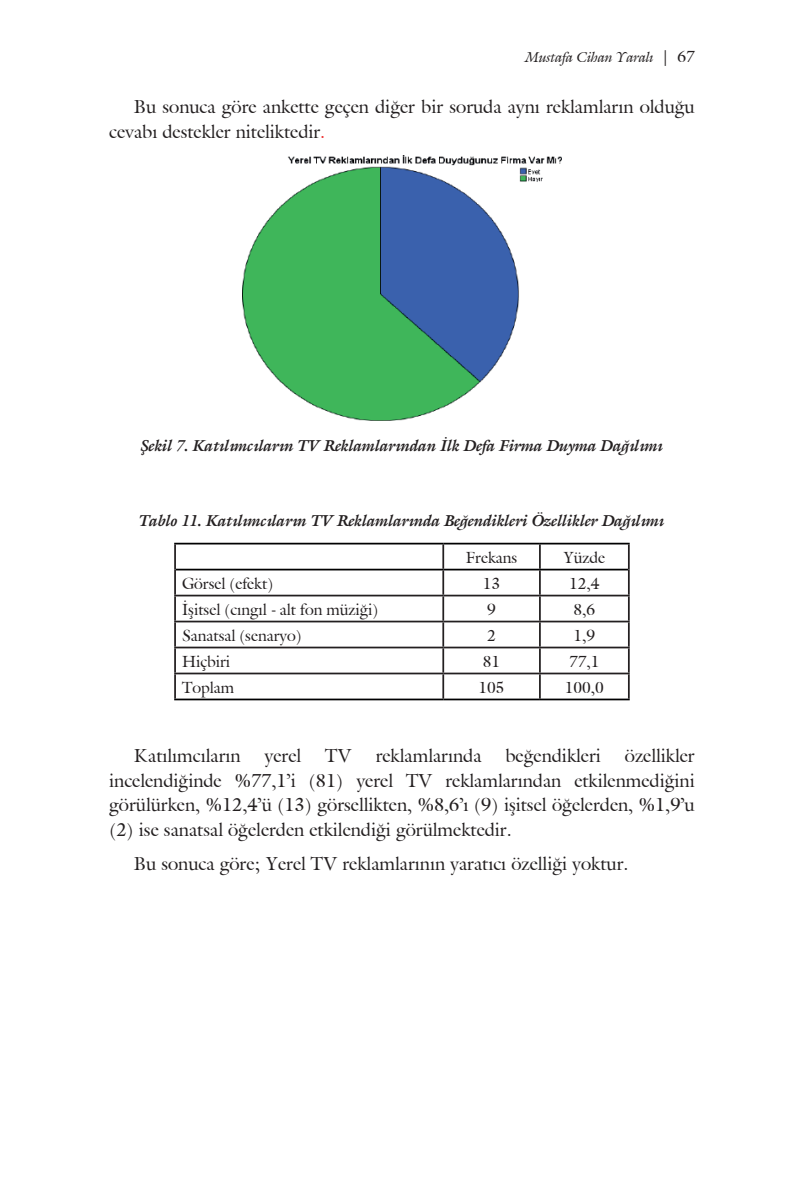
<style>
.page{position:relative;width:794px;height:1191px;background:#fff}
.page>*{position:absolute;margin:0;border:0;box-sizing:border-box;transform-origin:0 0}
.t1{font:18.38px/24.5px "Galliard IT Cby BT";color:#231f20}
.t2{font:italic 700 15.75px "Galliard IT Cby BT";color:#231f20}
.t3{font:15.75px "Galliard IT Cby BT";color:#231f20}
.t4{font:italic 14px "Galliard IT Cby BT";color:#231f20}
.s1{font-style:normal;font-size:15.75px}
.s2{color:#ee2d2d}
</style>
<div class="page">
<img style="left:242px;top:155px;width:319px;height:265px">
<hr style="left:174px;top:544px;width:2px;height:25px;background:#231f20">
<hr style="left:442px;top:544px;width:2px;height:25px;background:#231f20">
<hr style="left:539px;top:544px;width:2px;height:25px;background:#231f20">
<hr style="left:174px;top:569px;width:2px;height:25px;background:#231f20">
<hr style="left:442px;top:570px;width:2px;height:24px;background:#231f20">
<hr style="left:539px;top:570px;width:2px;height:24px;background:#231f20">
<hr style="left:174px;top:594px;width:269px;height:2px;background:#231f20">
<hr style="left:174px;top:596px;width:2px;height:24px;background:#231f20">
<hr style="left:443px;top:594px;width:97px;height:2px;background:#231f20">
<hr style="left:442px;top:596px;width:2px;height:24px;background:#231f20">
<hr style="left:540px;top:594px;width:89px;height:2px;background:#231f20">
<hr style="left:539px;top:596px;width:2px;height:24px;background:#231f20">
<hr style="left:174px;top:620px;width:269px;height:2px;background:#231f20">
<hr style="left:174px;top:622px;width:2px;height:24px;background:#231f20">
<hr style="left:443px;top:620px;width:97px;height:2px;background:#231f20">
<hr style="left:442px;top:622px;width:2px;height:24px;background:#231f20">
<hr style="left:540px;top:620px;width:89px;height:2px;background:#231f20">
<hr style="left:539px;top:622px;width:2px;height:24px;background:#231f20">
<hr style="left:174px;top:646px;width:269px;height:2px;background:#231f20">
<hr style="left:174px;top:648px;width:2px;height:24px;background:#231f20">
<hr style="left:443px;top:646px;width:97px;height:2px;background:#231f20">
<hr style="left:442px;top:648px;width:2px;height:24px;background:#231f20">
<hr style="left:540px;top:646px;width:89px;height:2px;background:#231f20">
<hr style="left:539px;top:648px;width:2px;height:24px;background:#231f20">
<hr style="left:174px;top:672px;width:269px;height:2px;background:#231f20">
<hr style="left:174px;top:674px;width:2px;height:24px;background:#231f20">
<hr style="left:443px;top:672px;width:97px;height:2px;background:#231f20">
<hr style="left:442px;top:674px;width:2px;height:24px;background:#231f20">
<hr style="left:540px;top:672px;width:89px;height:2px;background:#231f20">
<hr style="left:539px;top:674px;width:2px;height:24px;background:#231f20">
<svg style="left:628px;top:544px;width:1px;height:154px"></svg>
<hr style="left:174px;top:543px;width:269px;height:1px;background:#000001">
<hr style="left:443px;top:543px;width:97px;height:1px;background:#000001">
<hr style="left:540px;top:543px;width:89px;height:1px;background:#000001">
<hr style="left:176px;top:569px;width:267px;height:1px;background:#000001">
<hr style="left:443px;top:569px;width:97px;height:1px;background:#000001">
<hr style="left:540px;top:569px;width:88px;height:1px;background:#000001">
<hr style="left:174px;top:698px;width:269px;height:2px;background:#000001">
<hr style="left:443px;top:698px;width:97px;height:2px;background:#000001">
<hr style="left:540px;top:698px;width:89px;height:2px;background:#000001">
<p class="t4" style="left:525px;top:47px;width:171px">Mustafa Cihan Yaralı <span class="s1">| 67</span></p>
<p class="t1" style="left:109px;top:94px;width:587px;text-indent:25px">Bu sonuca göre ankette geçen diğer bir soruda aynı reklamların olduğu cevabı destekler niteliktedir<span class="s2">.</span></p>
<p class="t2" style="left:141px;top:434px;width:524px">Şekil 7. Katılımcıların TV Reklamlarından İlk Defa Firma Duyma Dağılımı</p>
<p class="t2" style="left:139px;top:510px;width:526px">Tablo 11. Katılımcıların TV Reklamlarında Beğendikleri Özellikler Dağılımı</p>
<p class="t3" style="left:466px;top:547px;width:53px">Frekans</p>
<p class="t3" style="left:563px;top:547px;width:43px">Yüzde</p>
<p class="t3" style="left:182px;top:573px;width:93px">Görsel (efekt)</p>
<p class="t3" style="left:483px;top:573px;width:19px">13</p>
<p class="t3" style="left:569px;top:573px;width:32px">12,4</p>
<p class="t3" style="left:182px;top:599px;width:198px">İşitsel (cıngıl - alt fon müziği)</p>
<p class="t3" style="left:487px;top:599px;width:10px">9</p>
<p class="t3" style="left:573px;top:599px;width:23px">8,6</p>
<p class="t3" style="left:182px;top:625px;width:121px">Sanatsal (senaryo)</p>
<p class="t3" style="left:487px;top:625px;width:10px">2</p>
<p class="t3" style="left:573px;top:625px;width:23px">1,9</p>
<p class="t3" style="left:182px;top:651px;width:50px">Hiçbiri</p>
<p class="t3" style="left:483px;top:651px;width:19px">81</p>
<p class="t3" style="left:569px;top:651px;width:32px">77,1</p>
<p class="t3" style="left:182px;top:676px;width:54px">Toplam</p>
<p class="t3" style="left:478px;top:676px;width:28px">105</p>
<p class="t3" style="left:565px;top:676px;width:41px">100,0</p>
<p class="t1" style="left:134px;top:743px;width:108px">Katılımcıların</p>
<p class="t1" style="left:265px;top:743px;width:38px">yerel</p>
<p class="t1" style="left:325px;top:743px;width:28px">TV</p>
<p class="t1" style="left:376px;top:743px;width:107px">reklamlarında</p>
<p class="t1" style="left:505px;top:743px;width:97px">beğendikleri</p>
<p class="t1" style="left:109px;top:743px;width:587px;text-align:justify;text-indent:516px">özellikler incelendiğinde %77,1’i (81) yerel TV reklamlarından etkilenmediğini görülürken, %12,4’ü (13) görsellikten, %8,6’ı (9) işitsel öğelerden, %1,9’u (2) ise sanatsal öğelerden etkilendiği görülmektedir.</p>
<p class="t1" style="left:134px;top:851px;width:496px">Bu sonuca göre; Yerel TV reklamlarının yaratıcı özelliği yoktur.</p>
</div>
